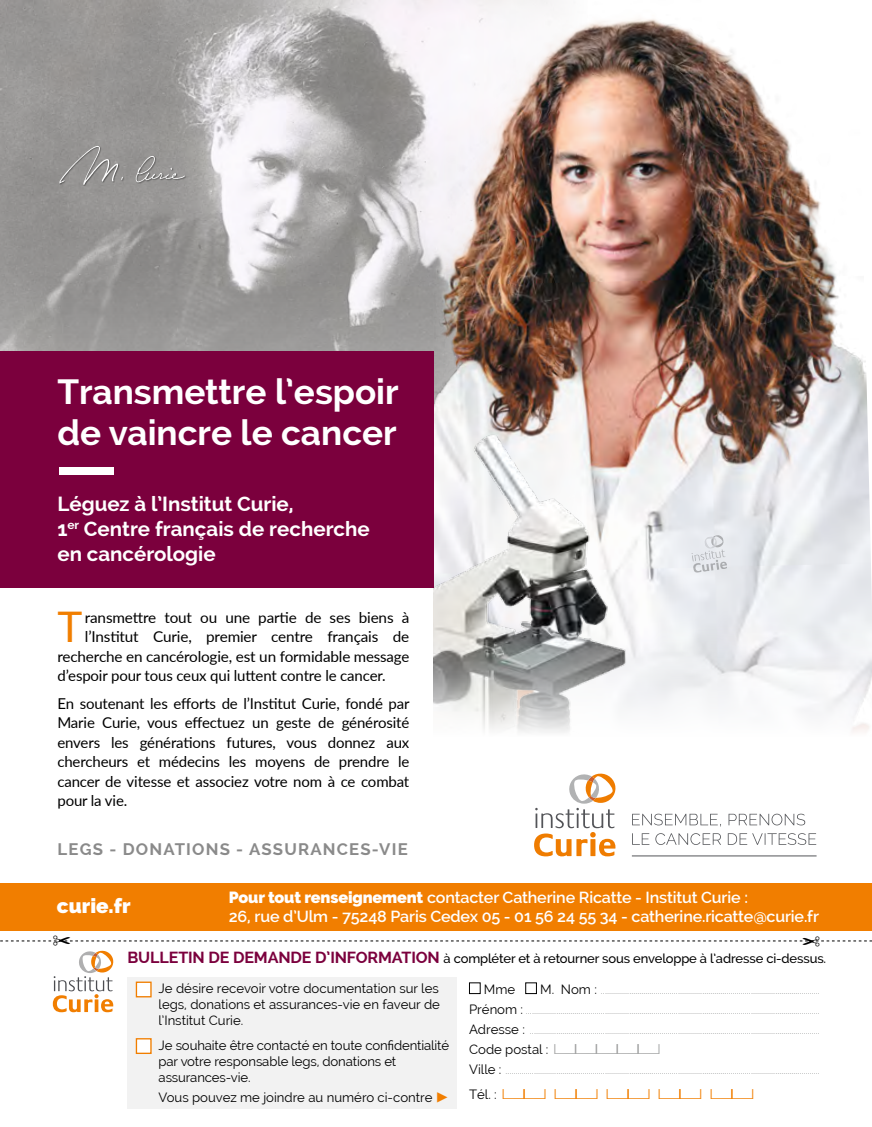
<style>
.page{position:relative;width:872px;height:1127px;background:#fff}
.page>*{position:absolute;margin:0;border:0;box-sizing:border-box;transform-origin:0 0}
.t1{font:42.15px "Lato";color:#f17e00}
.t2{font:700 35.1px/41px "Raleway";color:#fff}
.t3{font:700 20.4px/24.9px "Raleway";color:#fff}
.t4{font:900 20.4px "Raleway";color:#fff}
.t5{font:700 16.65px "Raleway";letter-spacing:.07em;color:#8a8a8a}
.t6{font:600 16.05px/18.8px "Raleway";letter-spacing:-.01em;color:#fff}
.t7{font:15px/19.5px "Lato";letter-spacing:-.01em;color:#000;text-align:justify}
.t8{font:14.7px "Peignes Tao Fonte";letter-spacing:-.05em;color:#f17e00;scale:1.3 1}
.t9{font:13.2px/16px "Raleway";letter-spacing:-.01em;color:#000;text-align:justify}
.t10{font:500 12.9px "Raleway";letter-spacing:-.01em;color:#000}
.t11{font:10.8px/20.1px "Raleway";color:#a3a4a4;text-align:justify}
.s1{font-weight:900}
.s2{font-weight:700;font-size:16.05px;color:#7b003d}
.s3{font-family:"European Pi Four";color:#f17e00}
.s4{font-size:13.2px;color:#000}
.s5{font-family:"Peignes Tao Fonte";font-size:14.7px;color:#a3a4a4}
.s6{font-family:"Raleway";font-size:13.2px;color:#000}
</style>
<div class="page">
<img style="left:0;top:0;width:425px;height:351px">
<svg style="left:425px;top:0;width:8px;height:588px;fill:#f4f1f5"></svg>
<img style="left:433px;top:0;width:439px;height:606px">
<div style="left:127px;top:977px;width:330px;height:132px;background:#f2f2f2"></div>
<div style="left:0;top:351px;width:433px;height:236px;background:#7b003d"></div>
<div style="left:0;top:883px;width:872px;height:48px;background:#f17e00"></div>
<div style="left:136px;top:1038px;width:16px;height:16px;background:#fff;border:1px solid #f17e00"></div>
<div style="left:59px;top:145px;width:127px;height:42px;background:#969493"></div>
<svg style="left:136px;top:156px;width:49px;height:26px"></svg>
<svg style="left:59px;top:146px;width:64px;height:39px"></svg>
<img style="left:433px;top:425px;width:257px;height:181px">
<div style="left:59px;top:468px;width:54px;height:7px;background:#fff"></div>
<svg style="left:632px;top:833px;width:184px;height:12px"></svg>
<svg style="left:632px;top:814px;width:173px;height:12px"></svg>
<hr style="left:632px;top:855px;width:184px;height:1px;background:#545559">
<svg style="left:534px;top:773px;width:82px;height:83px"></svg>
<svg style="left:433px;top:606px;width:439px;height:127px"></svg>
<svg style="left:691px;top:534px;width:42px;height:39px;background:#dde0e4"></svg>
<svg style="left:0;top:940px;width:872px;height:72px"></svg>
<h2 class="t2" style="left:57px;top:372px;width:343px">Transmettre l’espoir de vaincre le cancer</h2>
<h3 class="t3" style="left:57px;top:491px;width:314px">Léguez à l’Institut Curie,<br>1<sup>er</sup> Centre français de recherche en cancérologie</h3>
<h1 class="t1" style="left:57px;top:597px;width:26px">T</h1>
<h3 class="t7" style="left:85px;top:607px;width:326px">ransmettre tout ou une partie de ses biens à</h3>
<h3 class="t7" style="left:85px;top:626px;width:326px">l’Institut Curie, premier centre français de</h3>
<h3 class="t7" style="left:57px;top:646px;width:353px">recherche en cancérologie, est un formidable message</h3>
<h3 class="t7" style="left:57px;top:665px;width:330px">d’espoir pour tous ceux qui luttent contre le cancer.</h3>
<p class="t7" style="left:57px;top:693px;width:354px">En soutenant les efforts de l’Institut Curie, fondé par Marie Curie, vous effectuez un geste de générosité envers les générations futures, vous donnez aux chercheurs et médecins les moyens de prendre le cancer de vitesse et associez votre nom à ce combat pour la vie.</p>
<h3 class="t5" style="left:57px;top:839px;width:352px">LEGS - DONATIONS - ASSURANCES-VIE</h3>
<h3 class="t4" style="left:57px;top:894px;width:75px">curie.fr</h3>
<h3 class="t6" style="left:229px;top:888px;width:591px"><span class="s1">Pour tout renseignement</span> contacter Catherine Ricatte - Institut Curie :<br>26, rue d’Ulm - 75248 Paris Cedex 05 - 01 56 24 55 34 - catherine.ricatte@curie.fr</h3>
<p class="t10" style="left:127px;top:951px;width:700px"><span class="s2">BULLETIN DE DEMANDE D’INFORMATION</span> à compléter et à retourner sous enveloppe à l’adresse ci-dessus.</p>
<p class="t9" style="left:484px;top:981px;width:33px">Mme</p>
<p class="t9" style="left:159px;top:980px;width:283px">Je désire recevoir votre documentation sur les legs, donations et assurances-vie en faveur de l’Institut Curie.</p>
<p class="t9" style="left:159px;top:1037px;width:292px;text-align:left">Je souhaite être contacté en toute confidentialité par votre responsable legs, donations et assurances-vie.</p>
<p class="t9" style="left:159px;top:1089px;width:292px">Vous pouvez me joindre au numéro ci-contre <span class="s3">P</span></p>
<p class="t11" style="left:469px;top:980px;width:352px;text-indent:71px"><span class="s4">M. Nom :</span> ............................................................................................................<br><span class="s4">Prénom :</span> .................................................................................................................................................<br><span class="s4">Adresse :</span> ...............................................................................................................................................</p>
<p class="t9" style="left:469px;top:1041px;width:192px">Code postal : <span class="s5">hhhhh</span></p>
<p class="t11" style="left:469px;top:1060px;width:352px"><span class="s4">Ville :</span> ...........................................................................................................................................................</p>
<h3 class="t8" style="left:469px;top:1085px;width:220px"><span class="s6">Tél. :</span> hh hh hh hh hh</h3>
</div>
